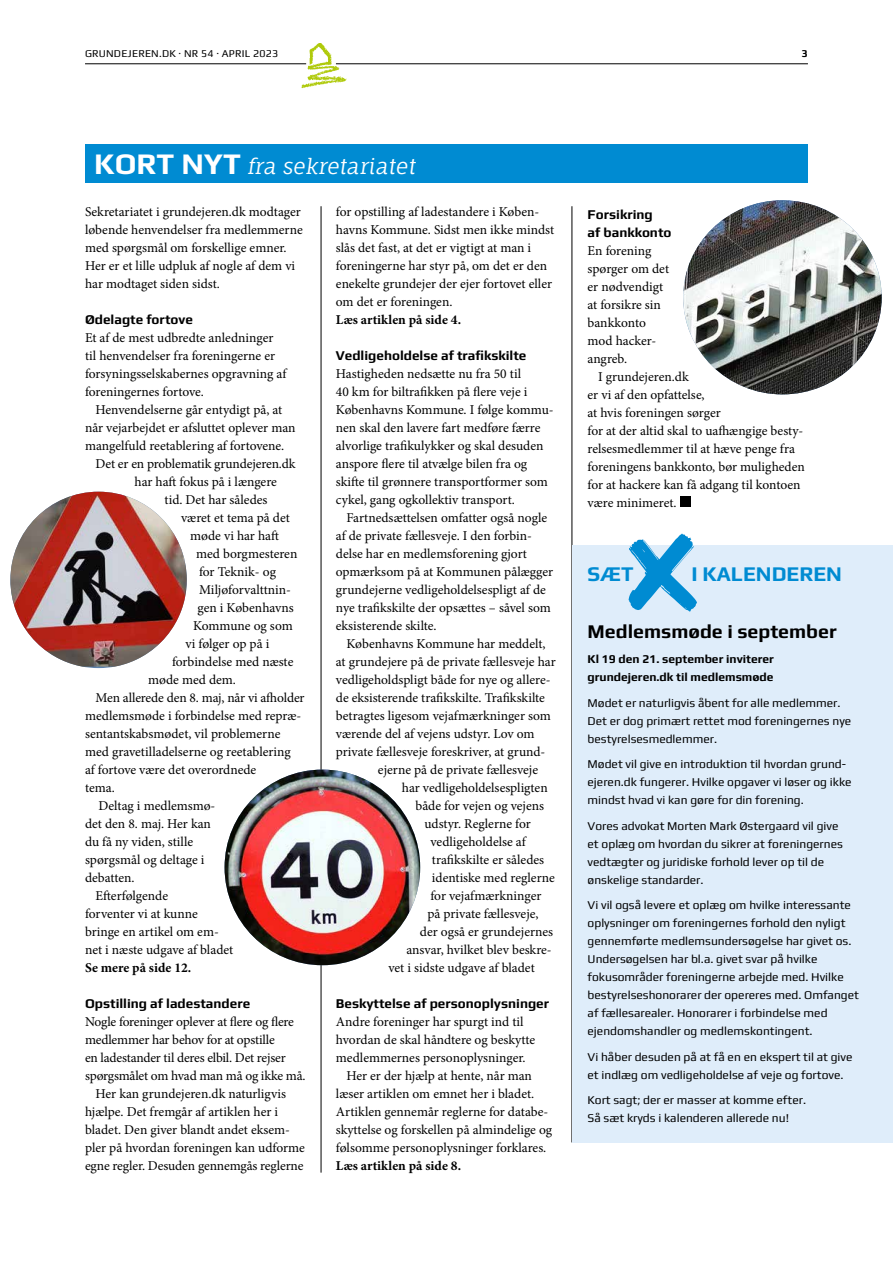
<style>
.page{position:relative;width:893px;height:1263px;background:#fff}
.page>*{position:absolute;margin:0;border:0;box-sizing:border-box;transform-origin:0 0}
.t1{font:21px "Fauna One";color:#fff}
.t2{font:700 21px "Play";color:#008bd2}
.t3{font:700 19.5px "Play";color:#000}
.t4{font:13.5px/18px "Minion Pro";color:#000}
.t5{font:700 13.5px/18px "Play";color:#000}
.t6{font:700 13.5px "Minion Pro";letter-spacing:.005em;color:#000}
.t7{font:12px/18px "Play";color:#000}
.t8{font:700 12px/18px "Play";color:#000}
.t9{font:10.5px "Play";letter-spacing:.02em;color:#000}
.t10{font:700 10.5px "Play";color:#000}
.s1{font-family:"Play";font-weight:700;font-size:30px}
</style>
<div class="page">
<hr style="left:336px;top:63px;width:472px;height:1px;background:#000">
<img style="left:298px;top:44px;width:50px;height:45px">
<hr style="left:85px;top:63px;width:221px;height:1px;background:#000">
<hr style="left:321px;top:206px;width:1px;height:966px;background:#000">
<hr style="left:572px;top:206px;width:1px;height:936px;background:#000">
<div style="left:85px;top:144px;width:723px;height:38px;background:#008bd2"></div>
<div style="left:572px;top:545px;width:321px;height:597px;background:#dfedfa"></div>
<div style="left:680px;top:496px;width:10px;height:11px;background:#000"></div>
<svg style="left:628px;top:534px;width:69px;height:77px"></svg>
<img style="left:10px;top:492px;width:177px;height:175px">
<img style="left:225px;top:770px;width:195px;height:195px;border-radius:98px">
<img style="left:683px;top:200px;width:199px;height:194px">
<p class="t9" style="left:85px;top:47px;width:195px">GRUNDEJEREN.DK · NR 54 · APRIL 2023</p>
<p class="t10" style="left:802px;top:47px;width:8px">3</p>
<h1 class="t1" style="left:94px;top:153px;width:326px"><span class="s1">K O RT N YT</span> fra sekretariatet</h1>
<p class="t4" style="left:85px;top:203px;width:219px">Sekretariatet i grundejeren.dk modtager løbende henvendelser fra medlemmerne med spørgsmål om forskellige emner.<br>Her er et lille udpluk af nogle af dem vi har modtaget siden sidst.</p>
<p class="t5" style="left:85px;top:310px;width:109px">Ødelagte fortove</p>
<p class="t4" style="left:85px;top:329px;width:203px">Et af de mest udbredte anledninger til henvendelser fra foreningerne er forsyningsselskabernes opgravning af foreningernes fortove.</p>
<p class="t4" style="left:96px;top:401px;width:188px">Henvendelserne går entydigt på, at</p>
<p class="t4" style="left:85px;top:419px;width:212px">når vejarbejdet er afsluttet oplever man</p>
<p class="t4" style="left:85px;top:437px;width:201px">mangelfuld reetablering af fortovene.</p>
<p class="t4" style="left:96px;top:455px;width:202px">Det er en problematik grundejeren.dk</p>
<p class="t4" style="left:135px;top:473px;width:144px">har haft fokus på i længere</p>
<p class="t4" style="left:165px;top:491px;width:105px">tid. Det har således</p>
<p class="t4" style="left:181px;top:509px;width:110px">været et tema på det</p>
<p class="t4" style="left:190px;top:527px;width:90px">møde vi har haft</p>
<p class="t4" style="left:196px;top:545px;width:103px">med borgmesteren</p>
<p class="t4" style="left:199px;top:563px;width:78px">for Teknik- og</p>
<p class="t4" style="left:199px;top:581px;width:94px">Miljøforvalttnin-</p>
<p class="t4" style="left:198px;top:599px;width:98px">gen i Københavns</p>
<p class="t4" style="left:193px;top:617px;width:101px">Kommune og som</p>
<p class="t4" style="left:186px;top:635px;width:85px">vi følger op på i</p>
<p class="t4" style="left:172px;top:653px;width:123px">forbindelse med næste</p>
<p class="t4" style="left:148px;top:671px;width:89px">møde med dem.</p>
<p class="t4" style="left:96px;top:689px;width:211px">Men allerede den 8. maj, når vi afholder</p>
<p class="t4" style="left:85px;top:707px;width:218px">medlemsmøde i forbindelse med repræ-</p>
<p class="t4" style="left:85px;top:725px;width:197px">sentantskabsmødet, vil problemerne</p>
<p class="t4" style="left:85px;top:743px;width:207px">med gravetilladelserne og reetablering</p>
<p class="t4" style="left:85px;top:761px;width:173px">af fortove være det overordnede</p>
<p class="t4" style="left:85px;top:779px;width:31px">tema.</p>
<p class="t4" style="left:99px;top:797px;width:118px">Deltag i medlemsmø-</p>
<p class="t4" style="left:85px;top:815px;width:127px">det den 8. maj. Her kan</p>
<p class="t4" style="left:85px;top:833px;width:110px">du få ny viden, stille</p>
<p class="t4" style="left:85px;top:851px;width:121px">spørgsmål og deltage i</p>
<p class="t4" style="left:85px;top:869px;width:51px">debatten.</p>
<p class="t4" style="left:96px;top:887px;width:74px">Efterfølgende</p>
<p class="t4" style="left:85px;top:905px;width:114px">forventer vi at kunne</p>
<p class="t4" style="left:85px;top:923px;width:135px">bringe en artikel om em-</p>
<p class="t4" style="left:85px;top:941px;width:150px">net i næste udgave af bladet</p>
<p class="t6" style="left:85px;top:958px;width:108px">Se mere på side 12.</p>
<p class="t5" style="left:85px;top:994px;width:167px">Opstilling af ladestandere</p>
<p class="t4" style="left:85px;top:1013px;width:210px">Nogle foreninger oplever at flere og flere</p>
<p class="t4" style="left:85px;top:1031px;width:191px">medlemmer har behov for at opstille</p>
<p class="t4" style="left:85px;top:1049px;width:202px">en ladestander til deres elbil. Det rejser</p>
<p class="t4" style="left:85px;top:1067px;width:222px">spørgsmålet om hvad man må og ikke må.</p>
<p class="t4" style="left:96px;top:1085px;width:192px">Her kan grundejeren.dk naturligvis</p>
<p class="t4" style="left:85px;top:1103px;width:195px">hjælpe. Det fremgår af artiklen her i</p>
<p class="t4" style="left:85px;top:1121px;width:207px">bladet. Den giver blandt andet eksem-</p>
<p class="t4" style="left:85px;top:1139px;width:221px">pler på hvordan foreningen kan udforme</p>
<p class="t4" style="left:85px;top:1157px;width:220px">egne regler. Desuden gennemgås reglerne</p>
<p class="t4" style="left:336px;top:203px;width:220px">for opstilling af ladestandere i Køben&shy;havns Kommune. Sidst men ikke mindst slås det fast, at det er vigtigt at man i foreningerne har styr på, om det er den enekelte grundejer der ejer fortovet eller om det er foreningen.</p>
<p class="t6" style="left:336px;top:310px;width:127px">Læs artiklen på side 4.</p>
<p class="t5" style="left:336px;top:346px;width:192px">Vedligeholdelse af trafikskilte</p>
<p class="t4" style="left:336px;top:365px;width:219px">Hastigheden nedsætte nu fra 50 til<br>40 km for biltrafikken på flere veje i Københavns Kommune. I følge kommu&shy;nen skal den lavere fart medføre færre alvorlige trafikulykker og skal desuden anspore flere til atvælge bilen fra og skifte til grønnere transportformer som cykel, gang ogkollektiv transport.</p>
<p class="t4" style="left:336px;top:509px;width:219px;text-indent:11px">Fartnedsættelsen omfatter også nogle af de private fællesveje. I den forbin&shy;delse har en medlemsforening gjort opmærksom på at Kommunen pålægger grundejerne vedligeholdelsespligt af de nye trafikskilte der opsættes – såvel som eksisterende skilte.</p>
<p class="t4" style="left:346px;top:634px;width:201px">Københavns Kommune har meddelt,</p>
<p class="t4" style="left:336px;top:652px;width:221px">at grundejere på de private fællesveje har</p>
<p class="t4" style="left:336px;top:670px;width:216px">vedligeholdspligt både for nye og allere-</p>
<p class="t4" style="left:336px;top:688px;width:211px">de eksisterende trafikskilte. Trafikskilte</p>
<p class="t4" style="left:336px;top:706px;width:216px">betragtes ligesom vejafmærkninger som</p>
<p class="t4" style="left:336px;top:724px;width:200px">værende del af vejens udstyr. Lov om</p>
<p class="t4" style="left:336px;top:742px;width:211px">private fællesveje foreskriver, at grund-</p>
<p class="t4" style="left:378px;top:760px;width:162px">ejerne på de private fællesveje</p>
<p class="t4" style="left:402px;top:778px;width:147px">har vedligeholdelsespligten</p>
<p class="t4" style="left:415px;top:796px;width:130px">både for vejen og vejens</p>
<p class="t4" style="left:424px;top:814px;width:108px">udstyr. Reglerne for</p>
<p class="t4" style="left:430px;top:832px;width:97px">vedligeholdelse af</p>
<p class="t4" style="left:432px;top:850px;width:114px">trafikskilte er således</p>
<p class="t4" style="left:432px;top:868px;width:124px">identiske med reglerne</p>
<p class="t4" style="left:430px;top:886px;width:112px">for vejafmærkninger</p>
<p class="t4" style="left:427px;top:904px;width:113px">på private fællesveje,</p>
<p class="t4" style="left:420px;top:922px;width:135px">der også er grundejernes</p>
<p class="t4" style="left:406px;top:940px;width:147px">ansvar, hvilket blev beskre-</p>
<p class="t4" style="left:388px;top:958px;width:148px">vet i sidste udgave af bladet</p>
<p class="t5" style="left:336px;top:994px;width:215px">Beskyttelse af personoplysninger</p>
<p class="t4" style="left:336px;top:1012px;width:189px">Andre foreninger har spurgt ind til</p>
<p class="t4" style="left:336px;top:1030px;width:201px">hvordan de skal håndtere og beskytte</p>
<p class="t4" style="left:336px;top:1048px;width:191px">medlemmernes personoplysninger.</p>
<p class="t4" style="left:346px;top:1066px;width:187px">Her er der hjælp at hente, når man</p>
<p class="t4" style="left:336px;top:1084px;width:200px">læser artiklen om emnet her i bladet.</p>
<p class="t4" style="left:336px;top:1102px;width:214px">Artiklen gennemår reglerne for databe-</p>
<p class="t4" style="left:336px;top:1120px;width:218px">skyttelse og forskellen på almindelige og</p>
<p class="t4" style="left:336px;top:1138px;width:212px">følsomme personoplysninger forklares.</p>
<p class="t6" style="left:336px;top:1156px;width:127px">Læs artiklen på side 8.</p>
<p class="t5" style="left:588px;top:205px;width:85px">Forsikring<br>af bankkonto</p>
<p class="t4" style="left:588px;top:242px;width:83px">En forening spørger om det er nødvendigt at forsikre sin bankkonto mod hacker&shy;angreb.</p>
<p class="t4" style="left:588px;top:368px;width:219px;text-indent:11px">I grundejeren.dk<br>er vi af den opfattelse,<br>at hvis foreningen sørger<br>for at der altid skal to uafhængige besty&shy;relsesmedlemmer til at hæve penge fra foreningens bankkonto, bør muligheden for at hackere kan få adgang til kontoen være minimeret.</p>
<h1 class="t2" style="left:588px;top:561px;width:48px">SÆT</h1>
<h1 class="t2" style="left:691px;top:561px;width:152px">I KALENDEREN</h1>
<h2 class="t3" style="left:588px;top:620px;width:251px">Medlemsmøde i september</h2>
<p class="t8" style="left:588px;top:650px;width:188px">Kl 19 den 21. september inviterer grundejeren.dk til medlemsmøde</p>
<p class="t7" style="left:588px;top:693px;width:265px">Mødet er naturligvis åbent for alle medlemmer.<br>Det er dog primært rettet mod foreningernes nye bestyrelsesmedlemmer.</p>
<p class="t7" style="left:588px;top:755px;width:266px">Mødet vil give en introduktion til hvordan grund&shy;ejeren.dk fungerer. Hvilke opgaver vi løser og ikke mindst hvad vi kan gøre for din forening.</p>
<p class="t7" style="left:588px;top:816px;width:257px">Vores advokat Morten Mark Østergaard vil give et oplæg om hvordan du sikrer at foreningernes vedtægter og juridiske forhold lever op til de ønskelige standarder.</p>
<p class="t7" style="left:588px;top:896px;width:273px">Vi vil også levere et oplæg om hvilke interessante oplysninger om foreningernes forhold den nyligt gennemførte medlemsundersøgelse har givet os.<br>Undersøgelsen har bl.a. givet svar på hvilke fokusområder foreningerne arbejde med. Hvilke bestyrelseshonorarer der opereres med. Omfanget af fællesarealer. Honorarer i forbindelse med ejendomshandler og medlemskontingent.</p>
<p class="t7" style="left:588px;top:1047px;width:266px">Vi håber desuden på at få en en ekspert til at give et indlæg om vedligeholdelse af veje og fortove.</p>
<p class="t7" style="left:588px;top:1091px;width:220px">Kort sagt; der er masser at komme efter.<br>Så sæt kryds i kalenderen allerede nu!</p>
</div>
